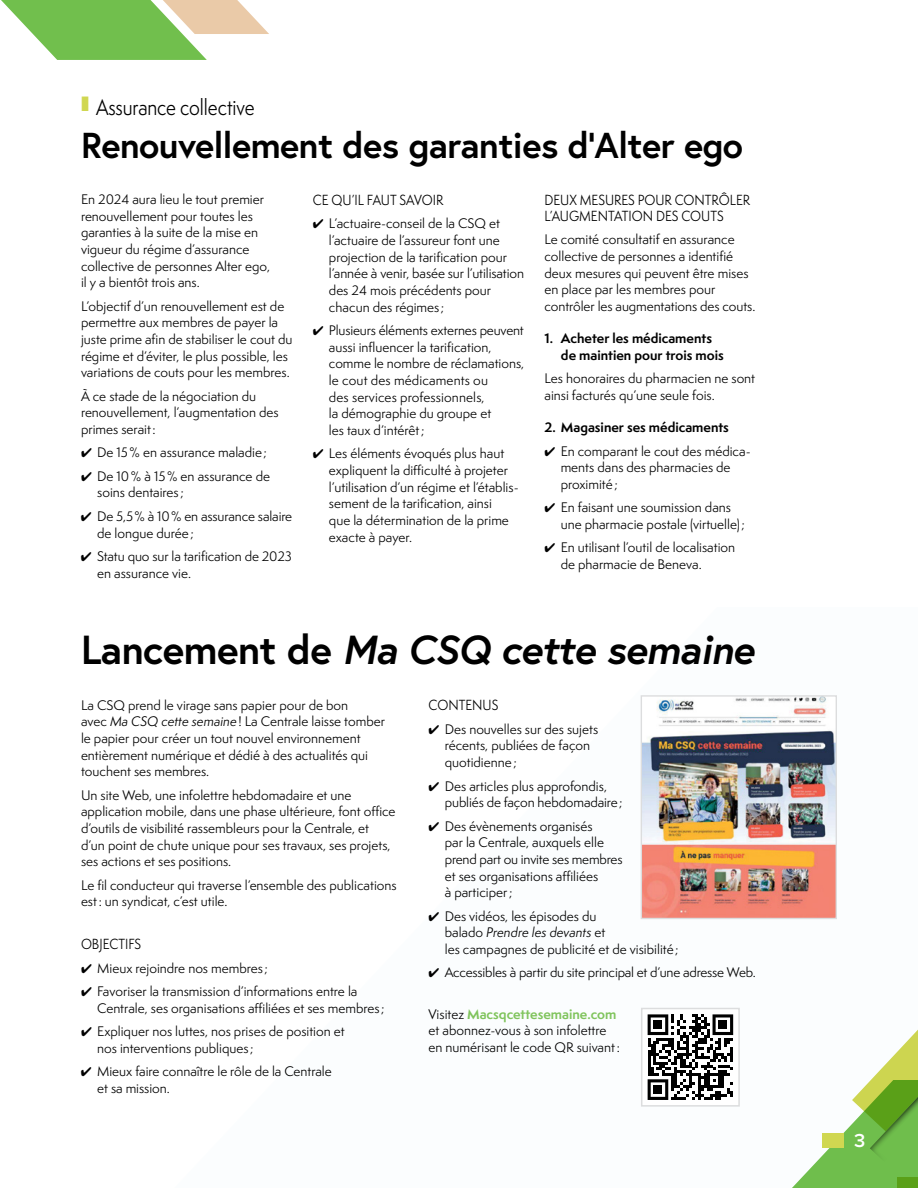
<style>
.page{position:relative;width:918px;height:1188px;background:#fff}
.page>*{position:absolute;margin:0;border:0;box-sizing:border-box;transform-origin:0 0}
.t1{font:italic 700 40.5px "Europa";letter-spacing:-.015em;color:#000}
.t2{font:700 36px "Europa";letter-spacing:-.015em;color:#000}
.t3{font:20.7px "Semplicita Pro";letter-spacing:-.005em;color:#000;scale:.87 1}
.t4{font:600 19.5px "Proxima Nova";color:#fff}
.t5{font:13.5px/15.9px "Semplicita Pro";color:#000;scale:.9 1}
.t6{font:12.75px/16.6px "Semplicita Pro";color:#000}
.t7{font:700 12.75px/16.6px "Semplicita Pro";color:#000}
.s1{font-style:normal}
.s2{font-style:italic}
.s3{font-weight:700;color:#80c45d}
</style>
<div class="page">
<svg style="left:1px;top:0;width:268px;height:60px"></svg>
<svg style="left:792px;top:1029px;width:126px;height:159px"></svg>
<div style="left:897px;top:1177px;width:21px;height:11px;background:#5aa018"></div>
<div style="left:822px;top:1133px;width:22px;height:14px;background:#d0d751"></div>
<svg style="left:648px;top:1014px;width:85px;height:86px"></svg>
<div style="left:654px;top:1020px;width:8px;height:9px;background:#000"></div>
<div style="left:718px;top:1020px;width:9px;height:9px;background:#000"></div>
<div style="left:654px;top:1085px;width:8px;height:9px;background:#000"></div>
<div style="left:641px;top:1008px;width:99px;height:99px;border:2px solid #dcddde"></div>
<img style="left:643px;top:697px;width:192px;height:220px">
<div style="left:641px;top:695px;width:196px;height:224px;border:1px solid #dcddde"></div>
<h3 class="t3" style="left:81px;top:92px;width:201px"><sup>❙</sup> Assurance collective</h3>
<h2 class="t2" style="left:81px;top:121px;width:664px">Renouvellement des garanties d’Alter ego</h2>
<p class="t6" style="left:81px;top:191px;width:191px">En 2024 aura lieu le tout premier renouvellement pour toutes les garanties à la suite de la mise en vigueur du régime d’assurance collective de personnes Alter ego, il y a bientôt trois ans.</p>
<p class="t6" style="left:81px;top:297px;width:213px">L’objectif d’un renouvellement est de permettre aux membres de payer la juste prime afin de stabiliser le cout du régime et d’éviter, le plus possible, les variations de couts pour les membres.</p>
<p class="t6" style="left:81px;top:387px;width:199px">À ce stade de la négociation du renouvellement, l’augmentation des primes serait:</p>
<p class="t6" style="left:81px;top:444px;width:188px">✔ De 15% en assurance maladie;</p>
<p class="t6" style="left:97px;top:468px;width:174px;text-indent:-16px">✔ De 10% à 15% en assurance de soins dentaires ;</p>
<p class="t6" style="left:97px;top:508px;width:197px;text-indent:-16px">✔ De 5,5% à 10% en assurance salaire de longue durée;</p>
<p class="t6" style="left:97px;top:548px;width:196px;text-indent:-16px">✔ Statu quo sur la tarification de 2023 en assurance vie.</p>
<p class="t5" style="left:544px;top:192px;width:230px">DEUX MESURES POUR CONTRÔLER<br>L’AUGMENTATION DES COUTS</p>
<p class="t6" style="left:544px;top:231px;width:212px">Le comité consultatif en assurance collective de personnes a identifié deux mesures qui peuvent être mises en place par les membres pour contrôler les augmentations des couts.</p>
<p class="t7" style="left:561px;top:330px;width:164px;text-indent:-16px">1. Acheter les médicaments de maintien pour trois mois</p>
<p class="t6" style="left:544px;top:370px;width:212px">Les honoraires du pharmacien ne sont ainsi facturés qu’une seule fois.</p>
<p class="t7" style="left:544px;top:419px;width:186px">2. Magasiner ses médicaments</p>
<p class="t6" style="left:561px;top:442px;width:190px;text-indent:-16px">✔ En comparant le cout des médica&shy;ments dans des pharmacies de proximité;</p>
<p class="t6" style="left:561px;top:499px;width:186px;text-indent:-16px">✔ En faisant une soumission dans une pharmacie postale (virtuelle);</p>
<p class="t6" style="left:561px;top:539px;width:176px;text-indent:-16px">✔ En utilisant l’outil de localisation de pharmacie de Beneva.</p>
<p class="t5" style="left:313px;top:192px;width:147px">CE QU’IL FAUT SAVOIR</p>
<p class="t6" style="left:329px;top:215px;width:197px;text-indent:-16px">✔ L’actuaire-conseil de la CSQ et l’actuaire de l’assureur font une projection de la tarification pour l’année à venir, basée sur l’utilisation des 24 mois précédents pour chacun des régimes ;</p>
<p class="t6" style="left:329px;top:322px;width:197px;text-indent:-16px">✔ Plusieurs éléments externes peuvent aussi influencer la tarification, comme le nombre de réclamations, le cout des médicaments ou<br>des services professionnels,<br>la démographie du groupe et<br>les taux d’intérêt;</p>
<p class="t6" style="left:329px;top:445px;width:189px;text-indent:-16px">✔ Les éléments évoqués plus haut expliquent la difficulté à projeter l’utilisation d’un régime et l’établis&shy;sement de la tarification, ainsi<br>que la détermination de la prime exacte à payer.</p>
<h1 class="t1" style="left:81px;top:622px;width:675px"><span class="s1">Lancement de</span> Ma CSQ cette semaine</h1>
<p class="t6" style="left:81px;top:696px;width:306px">La CSQ prend le virage sans papier pour de bon<br>avec <span class="s2">Ma CSQ cette semaine</span>! La Centrale laisse tomber le papier pour créer un tout nouvel environnement entièrement numérique et dédié à des actualités qui touchent ses membres.</p>
<p class="t6" style="left:81px;top:786px;width:316px">Un site Web, une infolettre hebdomadaire et une application mobile, dans une phase ultérieure, font office d’outils de visibilité rassembleurs pour la Centrale, et d’un point de chute unique pour ses travaux, ses projets, ses actions et ses positions.</p>
<p class="t6" style="left:81px;top:876px;width:317px">Le fil conducteur qui traverse l’ensemble des publications est: un syndicat, c’est utile.</p>
<p class="t5" style="left:81px;top:936px;width:68px">OBJECTIFS</p>
<p class="t6" style="left:81px;top:959px;width:189px">✔ Mieux rejoindre nos membres ;</p>
<p class="t6" style="left:97px;top:983px;width:289px;text-indent:-16px">✔ Favoriser la transmission d’informations entre la<br>Centrale, ses organisations affiliées et ses membres ;</p>
<p class="t6" style="left:97px;top:1023px;width:249px;text-indent:-16px">✔ Expliquer nos luttes, nos prises de position et nos interventions publiques ;</p>
<p class="t6" style="left:97px;top:1063px;width:236px;text-indent:-16px">✔ Mieux faire connaître le rôle de la Centrale et sa mission.</p>
<p class="t5" style="left:429px;top:697px;width:79px">CONTENUS</p>
<p class="t6" style="left:445px;top:721px;width:155px;text-indent:-16px">✔ Des nouvelles sur des sujets récents, publiées de façon quotidienne;</p>
<p class="t6" style="left:445px;top:777px;width:179px;text-indent:-16px">✔ Des articles plus approfondis, publiés de façon hebdomadaire;</p>
<p class="t6" style="left:445px;top:817px;width:179px;text-indent:-16px">✔ Des évènements organisés<br>par la Centrale, auxquels elle prend part ou invite ses membres et ses organisations affiliées<br>à participer;</p>
<p class="t6" style="left:445px;top:907px;width:235px;text-indent:-16px">✔ Des vidéos, les épisodes du<br>balado <span class="s2">Prendre les devants</span> et<br>les campagnes de publicité et de visibilité;</p>
<p class="t6" style="left:429px;top:964px;width:329px">✔ Accessibles à partir du site principal et d’une adresse Web.</p>
<p class="t6" style="left:429px;top:1005px;width:193px">Visitez <span class="s3">Macsqcettesemaine.com </span>et abonnez-vous à son infolettre en numérisant le code QR suivant:</p>
<h3 class="t4" style="left:854px;top:1131px;width:13px">3</h3>
</div>
